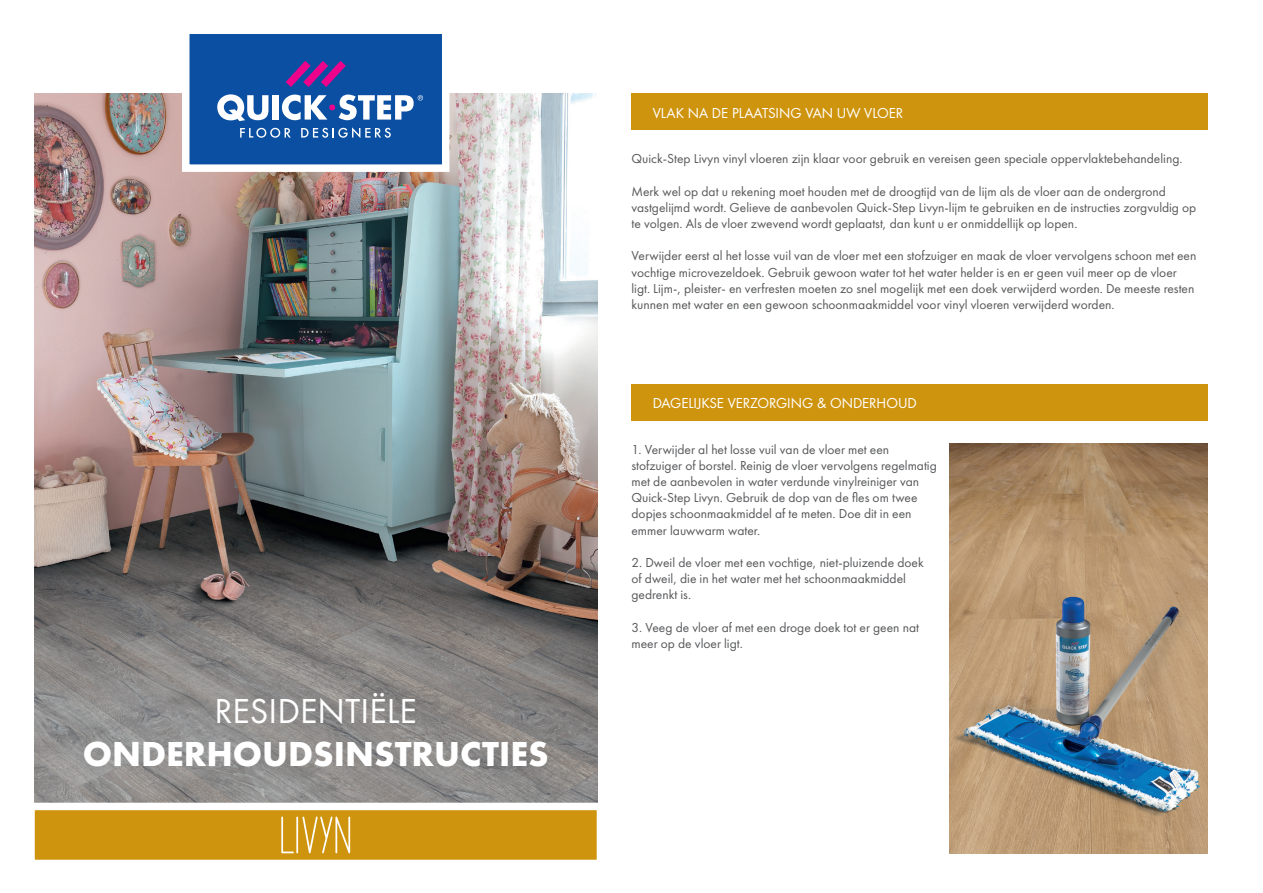
<style>
.page{position:relative;width:1263px;height:893px;background:#fff}
.page>*{position:absolute;margin:0;border:0;box-sizing:border-box;transform-origin:0 0}
.t1{font:700 36px/43.2px "Futura PT";color:#fff;text-align:center}
.Ondertitel{font:15px "Futura Boo";color:#fff}
.no_hyph{font:13.5px/16.2px "Futura PT";color:#57585a}
.s1{font-weight:400}
</style>
<div class="page">
<img style="left:34px;top:94px;width:563px;height:705px">
<svg style="left:178px;top:34px;width:275px;height:142px"></svg>
<svg style="left:34px;top:799px;width:564px;height:61px;background:#d2a338"></svg>
<div style="left:631px;top:94px;width:577px;height:36px;background:#cf940e"></div>
<div style="left:631px;top:384px;width:577px;height:37px;background:#cf940e"></div>
<img style="left:949px;top:443px;width:259px;height:410px">
<p class="t1" style="left:83px;top:688px;width:467px"><span class="s1">RESIDENTIËLE<br></span>ONDERHOUDSINSTRUCTIES</p>
<p class="Ondertitel" style="left:653px;top:104px;width:252px">VLAK NA DE PLAATSING VAN UW VLOER</p>
<p class="no_hyph" style="left:631px;top:151px;width:553px">Quick-Step Livyn vinyl vloeren zijn klaar voor gebruik en vereisen geen speciale oppervlaktebehandeling.</p>
<p class="no_hyph" style="left:631px;top:183px;width:566px">Merk wel op dat u rekening moet houden met de droogtijd van de lijm als de vloer aan de ondergrond vastgelijmd wordt. Gelieve de aanbevolen Quick-Step Livyn-lijm te gebruiken en de instructies zorgvuldig op te volgen. Als de vloer zwevend wordt geplaatst, dan kunt u er onmiddellijk op lopen.</p>
<p class="no_hyph" style="left:631px;top:248px;width:566px">Verwijder eerst al het losse vuil van de vloer met een stofzuiger en maak de vloer vervolgens schoon met een vochtige microvezeldoek. Gebruik gewoon water tot het water helder is en er geen vuil meer op de vloer ligt. Lijm-, pleister- en verfresten moeten zo snel mogelijk met een doek verwijderd worden. De meeste resten kunnen met water en een gewoon schoonmaakmiddel voor vinyl vloeren verwijderd worden.</p>
<p class="Ondertitel" style="left:653px;top:394px;width:266px">DAGELIJKSE VERZORGING &amp; ONDERHOUD</p>
<p class="no_hyph" style="left:631px;top:441px;width:307px">1. Verwijder al het losse vuil van de vloer met een stofzuiger of borstel. Reinig de vloer vervolgens regelmatig met de aanbevolen in water verdunde vinylreiniger van Quick-Step Livyn. Gebruik de dop van de fles om twee dopjes schoonmaakmiddel af te meten. Doe dit in een emmer lauwwarm water.</p>
<p class="no_hyph" style="left:631px;top:554px;width:294px">2. Dweil de vloer met een vochtige, niet-pluizende doek of dweil, die in het water met het schoonmaakmiddel gedrenkt is.</p>
<p class="no_hyph" style="left:631px;top:619px;width:289px">3. Veeg de vloer af met een droge doek tot er geen nat meer op de vloer ligt.</p>
</div>
